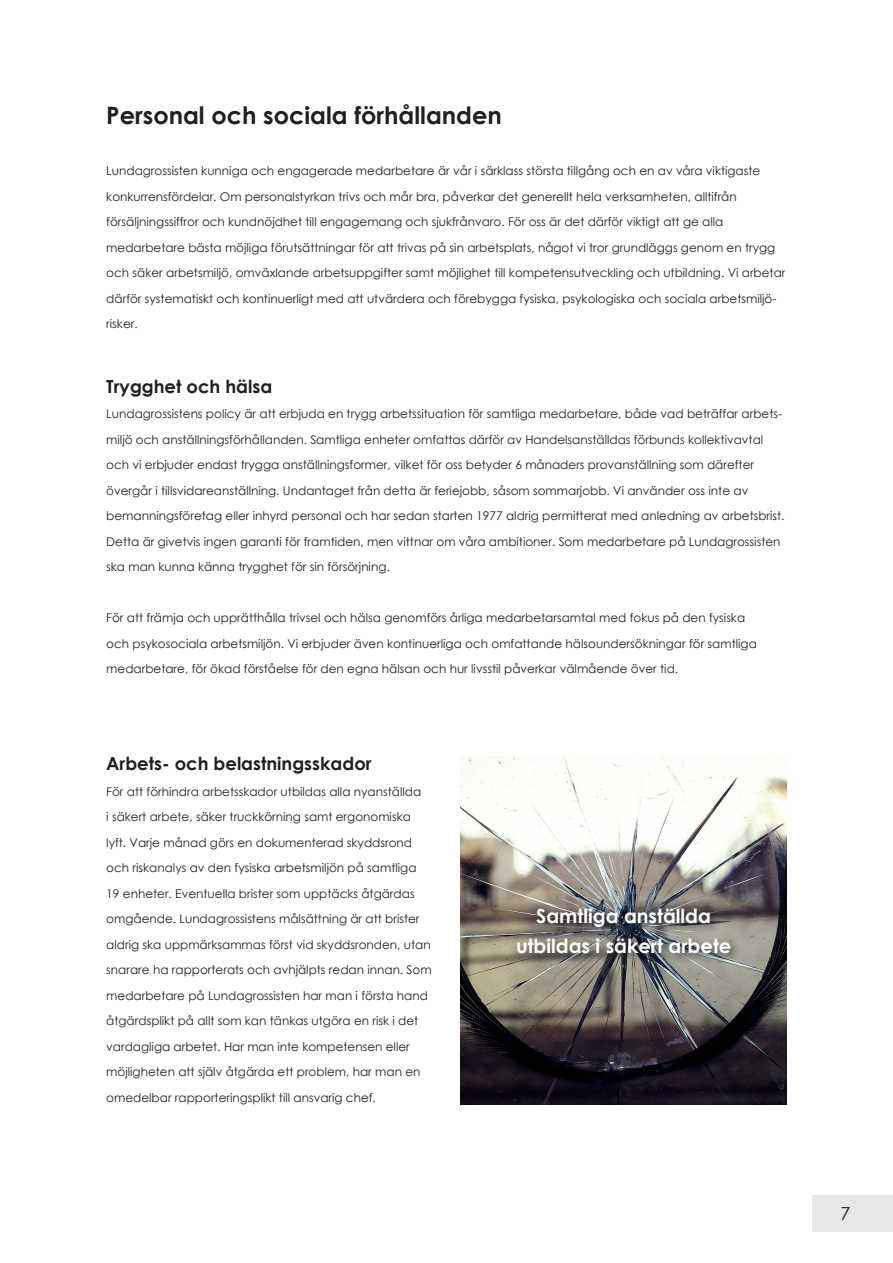
<style>
.page{position:relative;width:893px;height:1263px;background:#fff}
.page>*{position:absolute;margin:0;border:0;box-sizing:border-box;transform-origin:0 0}
.t1{font:700 24px "Century Gothic";color:#231f20}
.t2{font:700 19.5px/30px "Century Gothic";color:#fff;text-align:center}
.t3{font:700 18px "Century Gothic";color:#231f20}
.t4{font:18px "Century Gothic";color:#231f20}
.t5{font:12px/25.5px "Century Gothic";color:#231f20}
</style>
<div class="page">
<div style="left:813px;top:1195px;width:80px;height:37px;background:#e6e7e9"></div>
<img style="left:461px;top:757px;width:326px;height:347px">
<div style="left:512px;top:903px;width:229px;height:61px;background:#231f20;opacity:.75"></div>
<p class="t1" style="left:106px;top:97px;width:397px">Personal och sociala förhållanden</p>
<p class="t5" style="left:106px;top:158px;width:681px">Lundagrossisten kunniga och engagerade medarbetare är vår i särklass största tillgång och en av våra viktigaste konkurrensfördelar. Om personalstyrkan trivs och mår bra, påverkar det generellt hela verksamheten, alltifrån försäljningssiffror och kundnöjdhet till engagemang och sjukfrånvaro. För oss är det därför viktigt att ge alla medarbetare bästa möjliga förutsättningar för att trivas på sin arbetsplats, något vi tror grundläggs genom en trygg och säker arbetsmiljö, omväxlande arbetsuppgifter samt möjlighet till kompetensutveckling och utbildning. Vi arbetar därför systematiskt och kontinuerligt med att utvärdera och förebygga fysiska, psykologiska och sociala arbetsmiljö&shy;risker.</p>
<p class="t3" style="left:106px;top:373px;width:167px">Trygghet och hälsa</p>
<p class="t5" style="left:106px;top:401px;width:680px">Lundagrossistens policy är att erbjuda en trygg arbetssituation för samtliga medarbetare, både vad beträffar arbets&shy;miljö och anställningsförhållanden. Samtliga enheter omfattas därför av Handelsanställdas förbunds kollektivavtal och vi erbjuder endast trygga anställningsformer, vilket för oss betyder 6 månaders provanställning som därefter övergår i tillsvidareanställning. Undantaget från detta är feriejobb, såsom sommarjobb. Vi använder oss inte av bemanningsföretag eller inhyrd personal och har sedan starten 1977 aldrig permitterat med anledning av arbetsbrist.<br>Detta är givetvis ingen garanti för framtiden, men vittnar om våra ambitioner. Som medarbetare på Lundagrossisten ska man kunna känna trygghet för sin försörjning.</p>
<p class="t5" style="left:106px;top:605px;width:652px">För att främja och upprätthålla trivsel och hälsa genomförs årliga medarbetarsamtal med fokus på den fysiska och psykosociala arbetsmiljön. Vi erbjuder även kontinuerliga och omfattande hälsoundersökningar för samtliga medarbetare, för ökad förståelse för den egna hälsan och hur livsstil påverkar välmående över tid.</p>
<p class="t3" style="left:106px;top:750px;width:267px">Arbets- och belastningsskador</p>
<p class="t5" style="left:106px;top:779px;width:327px">För att förhindra arbetsskador utbildas alla nyanställda<br>i säkert arbete, säker truckkörning samt ergonomiska lyft. Varje månad görs en dokumenterad skyddsrond och riskanalys av den fysiska arbetsmiljön på samtliga 19 enheter. Eventuella brister som upptäcks åtgärdas omgående. Lundagrossistens målsättning är att brister aldrig ska uppmärksammas först vid skyddsronden, utan snarare ha rapporterats och avhjälpts redan innan. Som medarbetare på Lundagrossisten har man i första hand åtgärdsplikt på allt som kan tänkas utgöra en risk i det vardagliga arbetet. Har man inte kompetensen eller möjligheten att själv åtgärda ett problem, har man en omedelbar rapporteringsplikt till ansvarig chef.</p>
<p class="t2" style="left:516px;top:900px;width:217px">Samtliga anställda utbildas i säkert arbete</p>
<h3 class="t4" style="left:840px;top:1201px;width:11px">7</h3>
</div>
